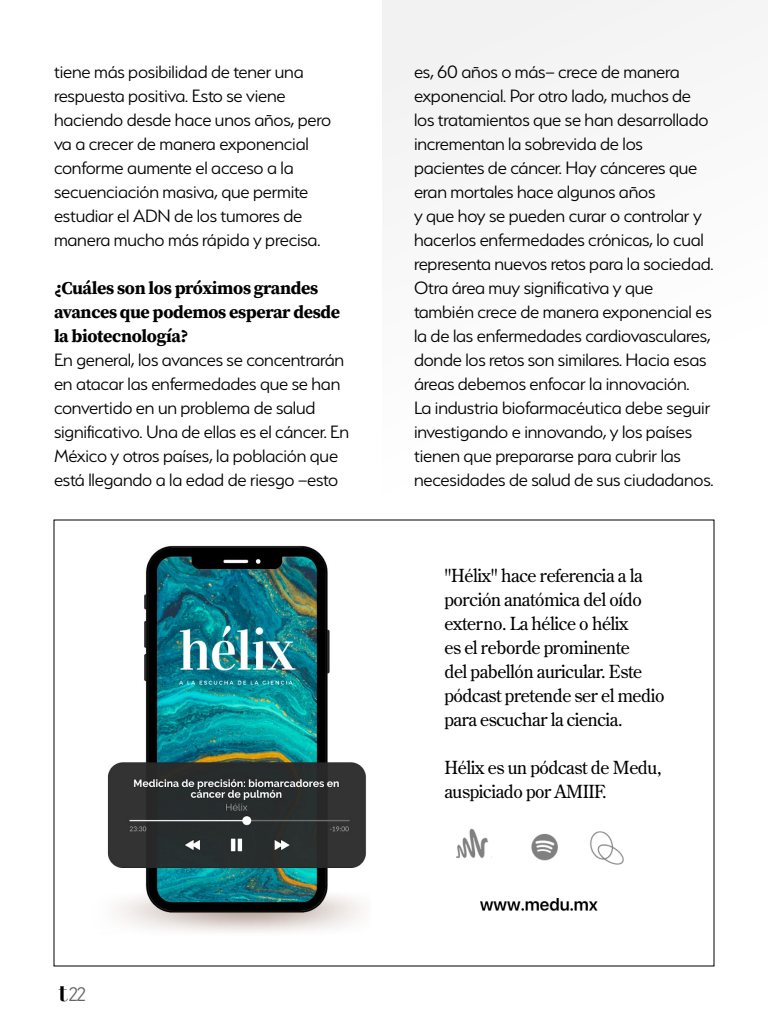
<style>
.page{position:relative;width:768px;height:1024px;background:#fff}
.page>*{position:absolute;margin:0;border:0;box-sizing:border-box;transform-origin:0 0}
.t1{font:300 20px/24px "Serenity";letter-spacing:-.01em;color:#000}
.t2{font:300 19.9px "PF Din Text Pro";color:#636569}
.t3{font:18px/24px "Century Old Style Std";letter-spacing:-.02em;color:#000}
.t4{font:18px/24px "Source Serif Variable";color:#000}
.s1{font-family:"Didot";font-weight:700;font-size:26.7px;color:#000}
</style>
<div class="page">
<img style="left:107px;top:545px;width:259px;height:387px">
<img style="left:456px;top:828px;width:168px;height:84px">
<p class="t1" style="left:54px;top:60px;width:279px">tiene más posibilidad de tener una respuesta positiva. Esto se viene haciendo desde hace unos años, pero va a crecer de manera exponencial conforme aumente el acceso a la secuenciación masiva, que permite estudiar el ADN de los tumores de manera mucho más rápida y precisa.</p>
<p class="t4" style="left:54px;top:276px;width:287px">¿Cuáles son los próximos grandes avances que podemos esperar desde la biotecnología?</p>
<p class="t1" style="left:54px;top:348px;width:297px">En general, los avances se concentrarán en atacar las enfermedades que se han convertido en un problema de salud significativo. Una de ellas es el cáncer. En México y otros países, la población que está llegando a la edad de riesgo –esto</p>
<p class="t1" style="left:414px;top:60px;width:301px">es, 60 años o más– crece de manera exponencial. Por otro lado, muchos de los tratamientos que se han desarrollado incrementan la sobrevida de los pacientes de cáncer. Hay cánceres que eran mortales hace algunos años<br>y que hoy se pueden curar o controlar y hacerlos enfermedades crónicas, lo cual representa nuevos retos para la sociedad.<br>Otra área muy significativa y que también crece de manera exponencial es la de las enfermedades cardiovasculares, donde los retos son similares. Hacia esas áreas debemos enfocar la innovación.<br>La industria biofarmacéutica debe seguir investigando e innovando, y los países tienen que prepararse para cubrir las necesidades de salud de sus ciudadanos.</p>
<p class="t3" style="left:444px;top:563px;width:222px">"Hélix" hace referencia a la porción anatómica del oído externo. La hélice o hélix<br>es el reborde prominente<br>del pabellón auricular. Este pódcast pretende ser el medio para escuchar la ciencia.</p>
<p class="t3" style="left:444px;top:755px;width:219px">Hélix es un pódcast de Medu, auspiciado por AMIIF.</p>
<p class="t2" style="left:58px;top:983px;width:30px"><span class="s1">t</span>22</p>
</div>
